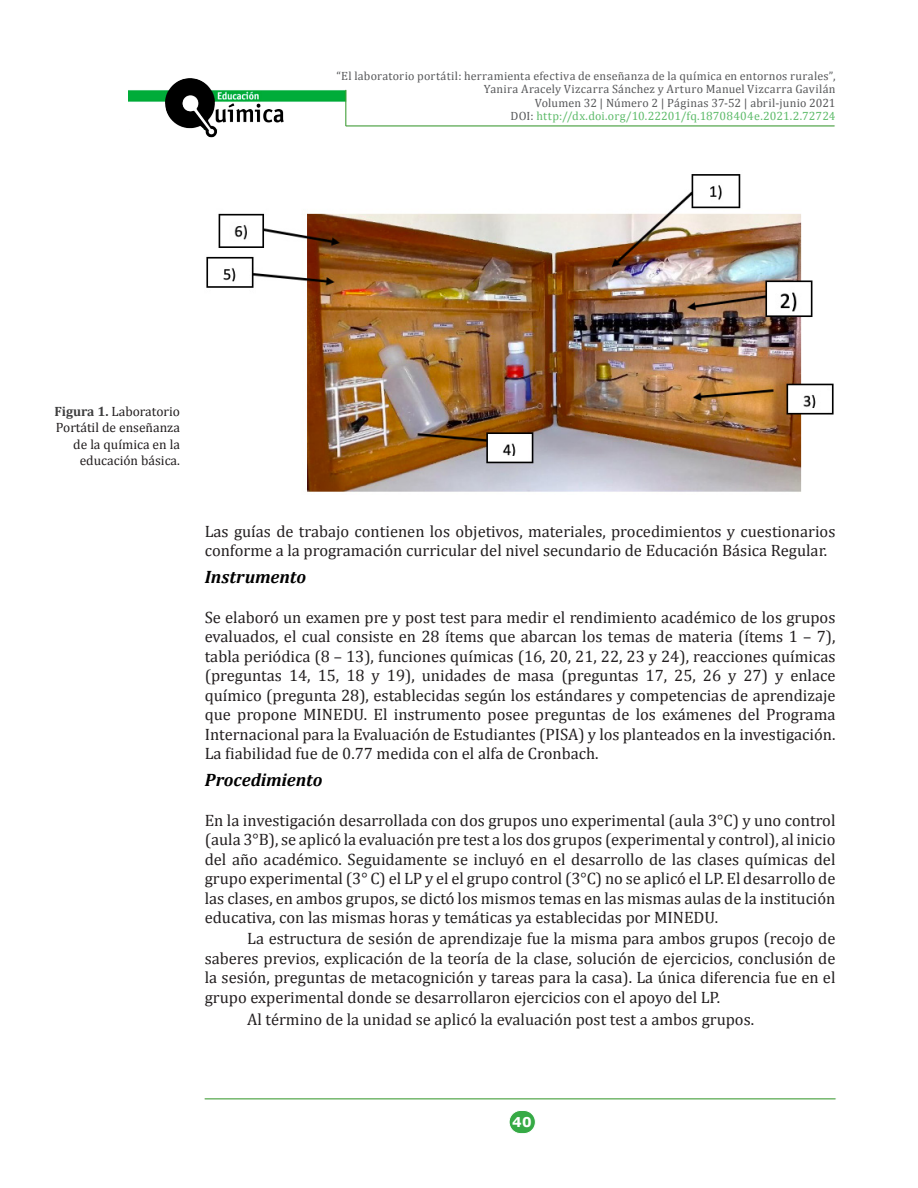
<style>
.page{position:relative;width:918px;height:1188px;background:#fff}
.page>*{position:absolute;margin:0;border:0;box-sizing:border-box;transform-origin:0 0}
.Subsubtitulo{font:italic 700 18px "Cambria";color:#000}
.P-SinSan{font:16.5px/19.5px "Cambria";color:#231f20;text-align:justify}
.P-San{font:16.5px/19.5px "Cambria";color:#231f20;text-align:justify}
.PieImg{font:13.5px/16.5px "Cambria";color:#231f20;text-align:right}
.t1{font:700 13.5px "Verdana";color:#fff}
.t2{font:12px/13.5px "Cambria";letter-spacing:.02em;color:#57585a;text-align:right}
.s1{color:#5ebb6a}
.s2{font-weight:700;color:#3e3e3f}
</style>
<div class="page">
<img style="left:128px;top:78px;width:217px;height:59px">
<hr style="left:345px;top:125px;width:491px;height:2px;background:#8ac084">
<hr style="left:346px;top:126px;width:489px;height:1px;background:#3fa535">
<hr style="left:345px;top:89px;width:2px;height:38px;background:#231f20;opacity:.44">
<hr style="left:346px;top:90px;width:1px;height:36px;background:#3fa535">
<div style="left:509px;top:1110px;width:26px;height:24px;background:#36aa45;border-radius:12px"></div>
<div style="left:509px;top:1110px;width:27px;height:24px;border:1px solid #fff;border-radius:12px"></div>
<hr style="left:204px;top:1098px;width:632px;height:2px;background:#7cbb75">
<hr style="left:205px;top:1099px;width:631px;height:1px;background:#3fa535">
<img style="left:206px;top:174px;width:628px;height:318px">
<p class="t2" style="left:336px;top:69px;width:501px">“El laboratorio portátil: herramienta efectiva de enseñanza de la química en entornos rurales”, Yanira Aracely Vizcarra Sánchez y Arturo Manuel Vizcarra Gavilán<br>Volumen 32 | Número 2 | Páginas 37-52 | abril-junio 2021<br>DOI: <span class="s1">http://dx.doi.org/10.22201/fq.18708404e.2021.2.72724</span></p>
<p class="PieImg" style="left:54px;top:403px;width:127px"><span class="s2">Figura 1.</span> Laboratorio<br>Portátil de enseñanza de la química en la educación básica.</p>
<p class="P-SinSan" style="left:205px;top:522px;width:632px">Las guías de trabajo contienen los objetivos, materiales, procedimientos y cuestionarios conforme a la programación curricular del nivel secundario de Educación Básica Regular.</p>
<p class="Subsubtitulo" style="left:205px;top:565px;width:103px">Instrumento</p>
<p class="P-SinSan" style="left:205px;top:608px;width:632px">Se elaboró un examen pre y post test para medir el rendimiento académico de los grupos evaluados, el cual consiste en 28 ítems que abarcan los temas de materia (ítems 1 – 7), tabla periódica (8 – 13), funciones químicas (16, 20, 21, 22, 23 y 24), reacciones químicas (preguntas 14, 15, 18 y 19), unidades de masa (preguntas 17, 25, 26 y 27) y enlace químico (pregunta 28), establecidas según los estándares y competencias de aprendizaje que propone MINEDU. El instrumento posee preguntas de los exámenes del Programa Internacional para la Evaluación de Estudiantes (PISA) y los planteados en la investigación.<br>La fiabilidad fue de 0.77 medida con el alfa de Cronbach.</p>
<p class="Subsubtitulo" style="left:205px;top:768px;width:119px">Procedimiento</p>
<p class="P-SinSan" style="left:205px;top:811px;width:632px">En la investigación desarrollada con dos grupos uno experimental (aula 3°C) y uno control (aula 3°B), se aplicó la evaluación pre test a los dos grupos (experimental y control), al inicio del año académico. Seguidamente se incluyó en el desarrollo de las clases químicas del grupo experimental (3° C) el LP y el el grupo control (3°C) no se aplicó el LP. El desarrollo de las clases, en ambos grupos, se dictó los mismos temas en las mismas aulas de la institución educativa, con las mismas horas y temáticas ya establecidas por MINEDU.</p>
<p class="P-San" style="left:205px;top:929px;width:632px;text-indent:43px">La estructura de sesión de aprendizaje fue la misma para ambos grupos (recojo de saberes previos, explicación de la teoría de la clase, solución de ejercicios, conclusión de la sesión, preguntas de metacognición y tareas para la casa). La única diferencia fue en el grupo experimental donde se desarrollaron ejercicios con el apoyo del LP.</p>
<p class="P-San" style="left:247px;top:1010px;width:508px">Al término de la unidad se aplicó la evaluación post test a ambos grupos.</p>
<p class="t1" style="left:512px;top:1113px;width:21px">40</p>
</div>
